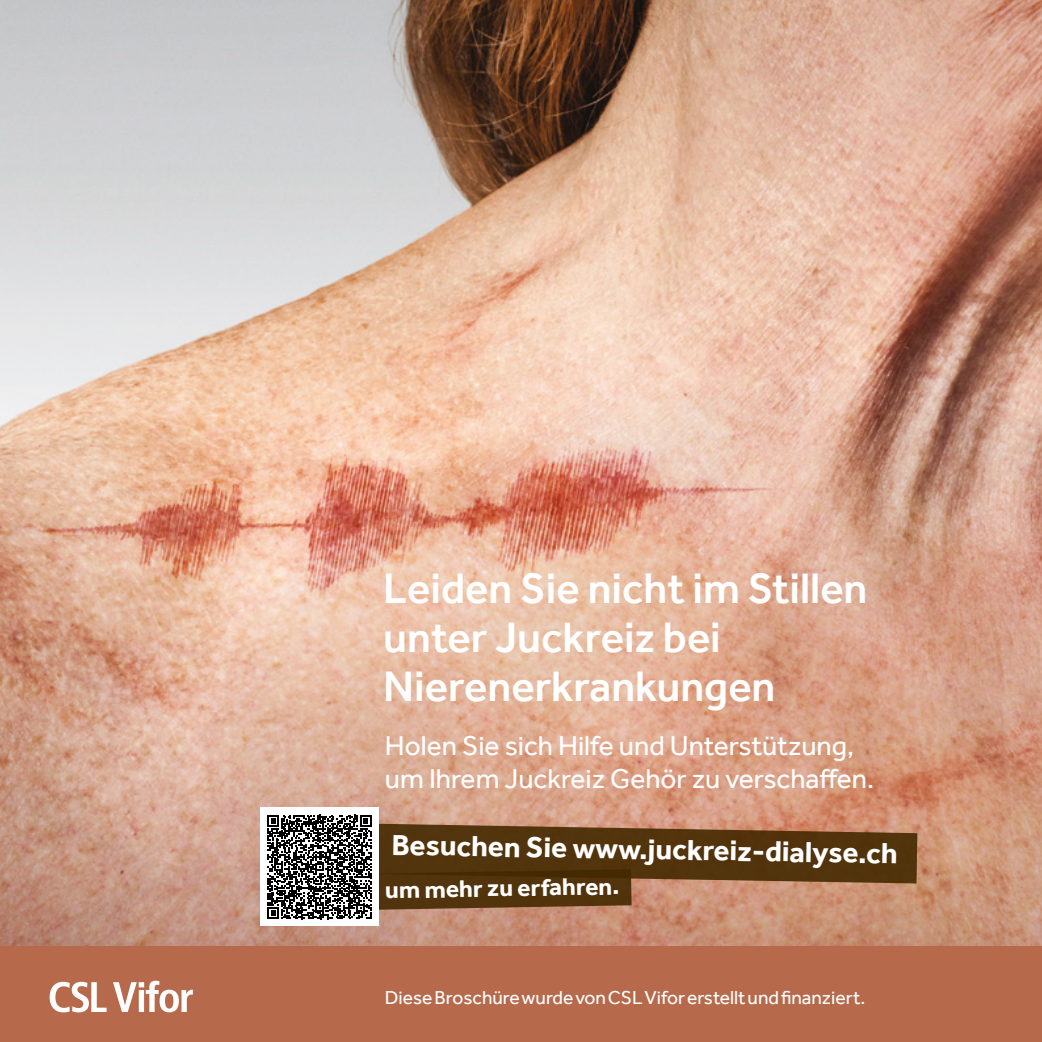
<style>
.page{position:relative;width:1042px;height:1042px;background:#fff}
.page>*{position:absolute;margin:0;border:0;box-sizing:border-box;transform-origin:0 0}
.t1{font:500 43.75px/49px "Effra";color:#fff}
.t2{font:700 29.75px "Effra";color:#fff}
.t3{font:28px "Effra";color:#fff}
.t4{font:700 24.68px "Effra";color:#fff}
.t5{font:19.25px "Effra";color:#fff}
</style>
<div class="page">
<img style="left:0;top:0;width:1042px;height:947px">
<svg style="left:159px;top:531px;width:41px;height:416px;background:#daa992"></svg>
<svg style="left:200px;top:367px;width:842px;height:580px;background:#deab92"></svg>
<div style="left:0;top:947px;width:1042px;height:95px;background:#b66a4b"></div>
<svg style="left:50px;top:982px;width:57px;height:30px"></svg>
<svg style="left:113px;top:980px;width:80px;height:32px"></svg>
<div style="left:260px;top:808px;width:118px;height:118px;background:#fff"></div>
<svg style="left:267px;top:815px;width:650px;height:104px;background:#7d5b3f"></svg>
<p class="t1" style="left:383px;top:563px;width:486px">Leiden Sie nicht im Stillen</p>
<p class="t1" style="left:383px;top:612px;width:394px">unter Juckreiz bei<br>Nierenerkrankungen</p>
<p class="t3" style="left:385px;top:729px;width:471px">Holen Sie sich Hilfe und Unterstützung,</p>
<p class="t3" style="left:385px;top:762px;width:491px">um Ihrem Juckreiz Gehör zu verschaffen.</p>
<p class="t2" style="left:392px;top:827px;width:507px;rotate:1deg">Besuchen Sie www.juckreiz-dialyse.ch</p>
<p class="t4" style="left:385px;top:875px;width:236px;rotate:-1deg">um mehr zu erfahren.</p>
<p class="t5" style="left:385px;top:986px;width:482px">Diese Broschüre wurde von CSL Vifor erstellt und finanziert.</p>
</div>
